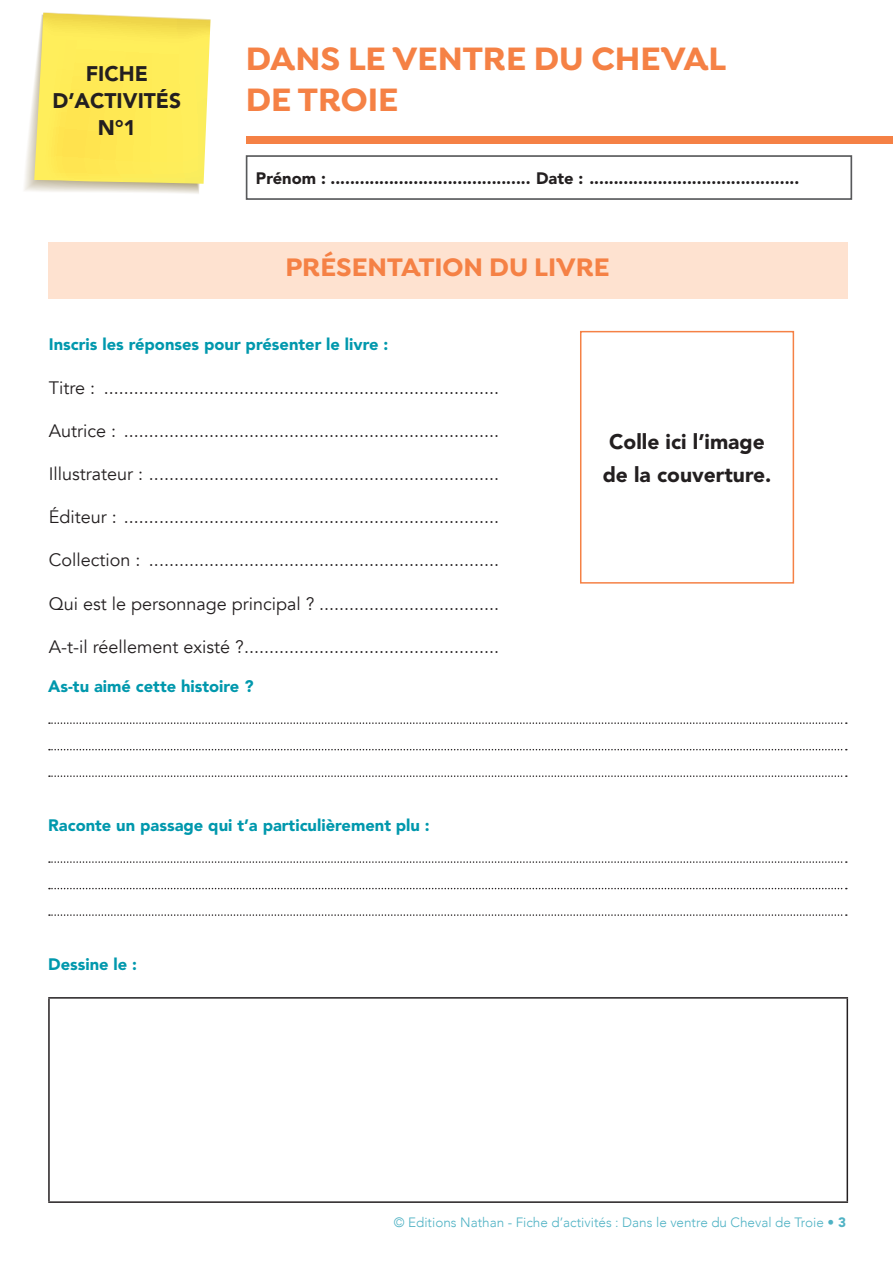
<style>
.page{position:relative;width:893px;height:1263px;background:#fff}
.page>*{position:absolute;margin:0;border:0;box-sizing:border-box;transform-origin:0 0}
.t1{font:700 34.5px/41.4px "Isidora";color:#f58145}
.t2{font:700 27px "Isidora";color:#f58145}
.t3{font:900 21px/27px "Avenir LT Std";color:#231f20;text-align:center}
.t4{font:18px "Avenir";color:#231f20}
.t5{font:900 16.5px "Avenir LT Std";color:#0098ad}
.t6{font:900 16.5px "Avenir LT Std";color:#231f20}
.t7{font:300 13.5px "Avenir";color:#4fb2c4}
.s1{font-family:"Avenir LT Std";font-weight:900}
</style>
<div class="page">
<div style="left:246px;top:136px;width:647px;height:8px;background:#f58145"></div>
<svg style="left:24px;top:12px;width:187px;height:182px;background:#fae970"></svg>
<div style="left:246px;top:155px;width:606px;height:45px;border:2px solid #58595b"></div>
<div style="left:48px;top:242px;width:799px;height:57px;background:#fee2d0"></div>
<div style="left:580px;top:331px;width:214px;height:253px;border:2px solid #f58145"></div>
<svg style="left:49px;top:722px;width:798px;height:2px"></svg>
<svg style="left:49px;top:749px;width:798px;height:1px"></svg>
<svg style="left:49px;top:775px;width:798px;height:2px"></svg>
<svg style="left:49px;top:861px;width:798px;height:2px"></svg>
<svg style="left:49px;top:888px;width:798px;height:1px"></svg>
<svg style="left:49px;top:914px;width:798px;height:2px"></svg>
<hr style="left:48px;top:997px;width:800px;height:1px;background:#231f20">
<hr style="left:48px;top:998px;width:2px;height:203px;background:#231f20">
<hr style="left:847px;top:998px;width:1px;height:203px;background:#231f20">
<hr style="left:48px;top:1201px;width:800px;height:2px;background:#231f20">
<p class="t3" style="left:52px;top:60px;width:130px">FICHE<br>D’ACTIVITÉS<br>N°1</p>
<h1 class="t1" style="left:246px;top:39px;width:482px">DANS LE VENTRE DU CHEVAL<br>DE TROIE</h1>
<p class="t6" style="left:256px;top:168px;width:545px">Prénom : ......................................... Date : ...........................................</p>
<h2 class="t2" style="left:285px;top:251px;width:326px">PRÉSENTATION DU LIVRE</h2>
<p class="t5" style="left:49px;top:335px;width:341px">Inscris les réponses pour présenter le livre :</p>
<p class="t4" style="left:49px;top:377px;width:452px">Titre : ...............................................................................</p>
<p class="t4" style="left:49px;top:420px;width:452px">Autrice : ...........................................................................</p>
<p class="t4" style="left:49px;top:463px;width:452px">Illustrateur : ......................................................................</p>
<p class="t4" style="left:49px;top:506px;width:452px">Éditeur : ...........................................................................</p>
<p class="t4" style="left:49px;top:549px;width:452px">Collection : ......................................................................</p>
<p class="t4" style="left:49px;top:593px;width:452px">Qui est le personnage principal ? ....................................</p>
<p class="t4" style="left:49px;top:636px;width:452px">A-t-il réellement existé ?...................................................</p>
<p class="t5" style="left:48px;top:676px;width:207px">As-tu aimé cette histoire ?</p>
<p class="t5" style="left:48px;top:815px;width:383px">Raconte un passage qui t’a particulièrement plu :</p>
<p class="t5" style="left:48px;top:954px;width:90px">Dessine le :</p>
<p class="t3" style="left:603px;top:425px;width:170px;line-height:33px">Colle ici l’image de la couverture.</p>
<p class="t7" style="left:394px;top:1214px;width:454px">© Editions Nathan - Fiche d’activités : Dans le ventre du Cheval de Troie • <span class="s1">3</span></p>
</div>
